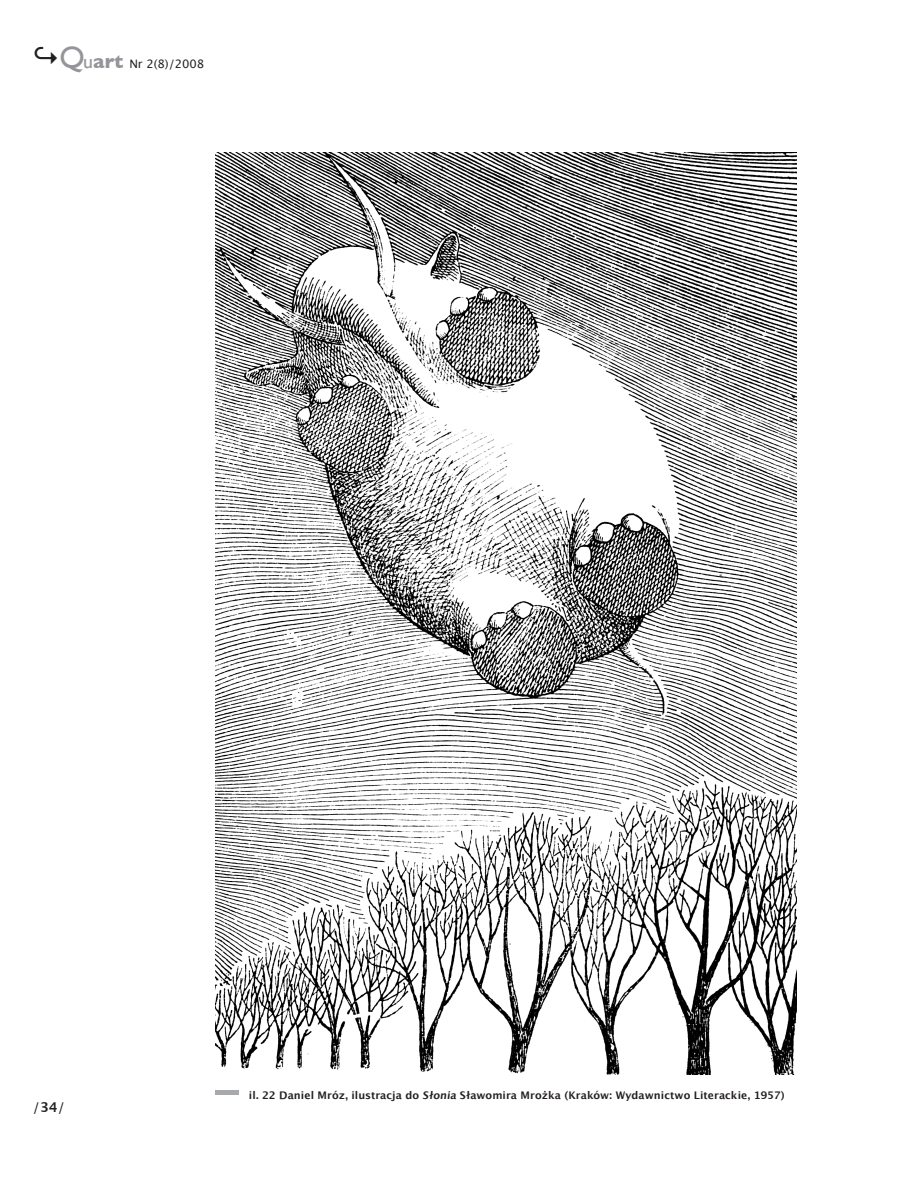
<style>
.page{position:relative;width:905px;height:1203px;background:#fff}
.page>*{position:absolute;margin:0;border:0;box-sizing:border-box;transform-origin:0 0}
.t1{font:13.5px "Lucida Grande";color:#231f20}
.t2{font:11.7px "Lucida Grande";color:#231f20}
.t3{font:700 10.5px "Lucida Grande";letter-spacing:.005em;color:#231f20}
.s1{font-weight:700;font-size:27px}
.s2{font-family:"Gill Sans";font-size:30.9px;color:#939598}
.s3{font-family:"Gill Sans";font-size:19.8px;color:#939598}
.s4{font-family:"Gill Sans";font-weight:700;font-size:19.8px;color:#939598}
.s5{font-weight:700}
</style>
<div class="page">
<img style="left:215px;top:152px;width:582px;height:922px">
<hr style="left:215px;top:1090px;width:24px;height:4px;background:#a8a9ad">
<p class="t2" style="left:32px;top:57px;width:173px"><span class="s1">↪</span><span class="s2">Q</span><span class="s3">u</span><span class="s4">art</span> Nr 2(8)/2008</p>
<p class="t1" style="left:33px;top:1099px;width:33px">/<span class="s5">34</span>/</p>
<p class="t3" style="left:249px;top:1089px;width:537px">il. 22 Daniel Mróz, ilustracja do Słonia Sławomira Mrożka (Kraków: Wydawnictwo Literackie, 1957)</p>
</div>
